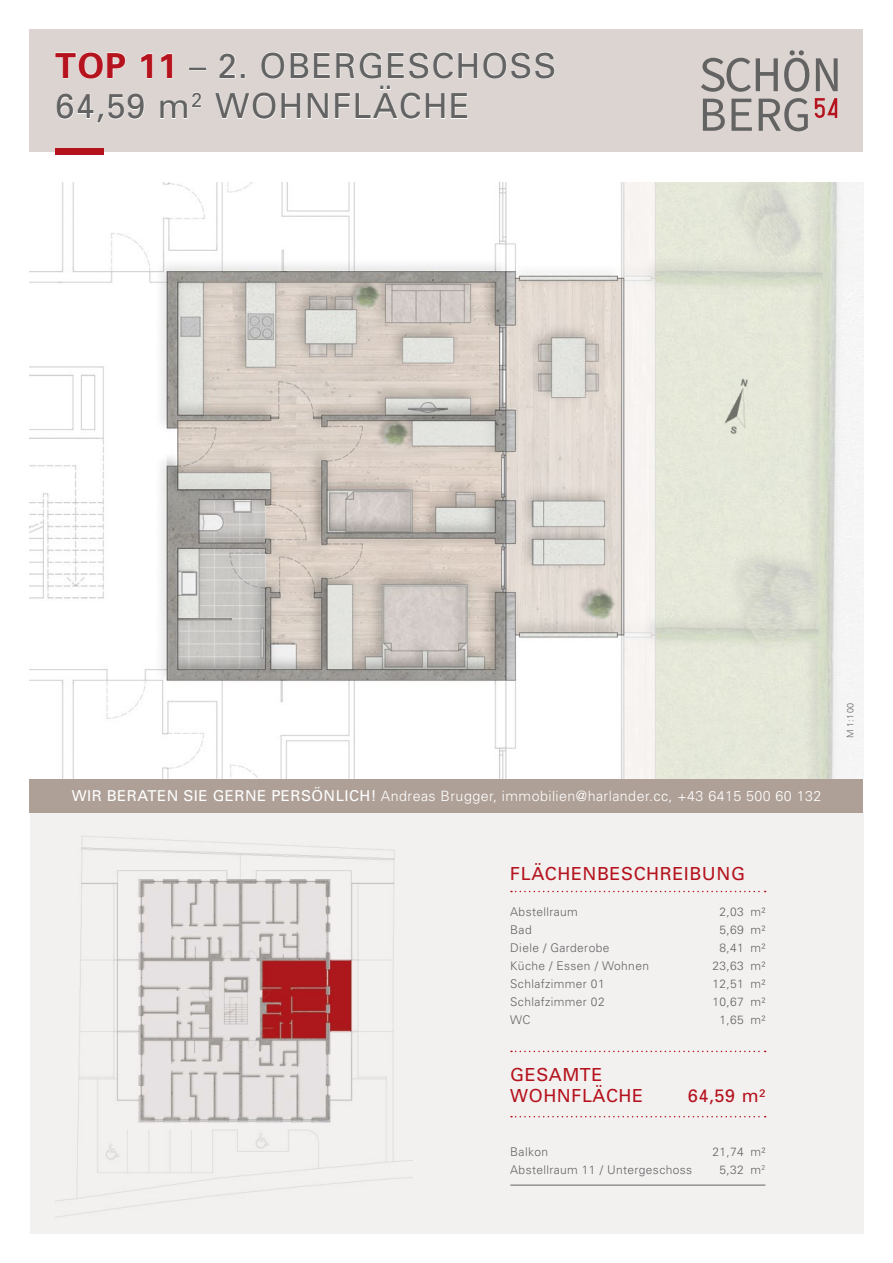
<style>
.page{position:relative;width:893px;height:1263px;background:#fff}
.page>*{position:absolute;margin:0;border:0;box-sizing:border-box;transform-origin:0 0}
.t1{font:34.5px/40.5px "Univers";letter-spacing:.03em;color:#646363}
.t2{font:18px/21px "Univers";letter-spacing:.03em;color:#b5131d}
.t3{font:300 14.25px "Univers";letter-spacing:.03em;color:#fff}
.t4{font:300 12px "Univers";letter-spacing:.03em;color:#646363}
.t5{font:300 9px "Univers";color:#646363}
.s1{font-weight:700;color:#b5131d}
.s2{font-weight:400;font-size:15px}
</style>
<div class="page">
<div style="left:30px;top:812px;width:833px;height:421px;background:#f3f0f0"></div>
<div style="left:30px;top:778px;width:833px;height:34px;background:#aea097"></div>
<img style="left:30px;top:183px;width:833px;height:595px">
<div style="left:30px;top:30px;width:833px;height:122px;background:#dbd4d0"></div>
<svg style="left:701px;top:58px;width:77px;height:34px"></svg>
<svg style="left:784px;top:50px;width:25px;height:42px"></svg>
<svg style="left:816px;top:58px;width:22px;height:33px"></svg>
<svg style="left:703px;top:99px;width:22px;height:32px"></svg>
<svg style="left:731px;top:99px;width:21px;height:32px"></svg>
<svg style="left:759px;top:98px;width:49px;height:33px"></svg>
<svg style="left:815px;top:98px;width:22px;height:20px"></svg>
<img style="left:714px;top:370px;width:55px;height:78px">
<img style="left:55px;top:836px;width:357px;height:382px">
<div style="left:55px;top:149px;width:49px;height:6px;background:#b5131d"></div>
<svg style="left:55px;top:52px;width:71px;height:27px"></svg>
<svg style="left:141px;top:53px;width:12px;height:26px"></svg>
<svg style="left:161px;top:53px;width:12px;height:26px"></svg>
<div style="left:189px;top:67px;width:17px;height:3px;border:1px solid #fff"></div>
<svg style="left:219px;top:53px;width:26px;height:26px"></svg>
<svg style="left:261px;top:52px;width:294px;height:27px"></svg>
<svg style="left:56px;top:93px;width:89px;height:30px"></svg>
<svg style="left:160px;top:92px;width:42px;height:27px"></svg>
<svg style="left:215px;top:92px;width:86px;height:28px"></svg>
<svg style="left:307px;top:85px;width:138px;height:35px"></svg>
<svg style="left:451px;top:93px;width:17px;height:26px"></svg>
<svg style="left:511px;top:891px;width:255px;height:1px"></svg>
<hr style="left:510px;top:1185px;width:255px;height:1px;background:#646363">
<svg style="left:511px;top:1051px;width:255px;height:1px"></svg>
<svg style="left:511px;top:1116px;width:255px;height:1px"></svg>
<h1 class="t1" style="left:55px;top:45px;width:503px"><span class="s1">TOP 11</span> – 2. OBERGESCHOSS<br>64,59 m<sup>2</sup> WOHNFLÄCHE</h1>
<p class="t3" style="left:72px;top:788px;width:751px"><span class="s2">WIR BERATEN SIE GERNE PERSÖNLICH!</span> Andreas Brugger, immobilien@harlander.cc, +43 6415 500 60 132</p>
<h2 class="t2" style="left:510px;top:863px;width:236px">FLÄCHENBESCHREIBUNG</h2>
<p class="t4" style="left:510px;top:905px;width:69px">Abstellraum</p>
<p class="t4" style="left:719px;top:905px;width:48px">2,03 m²</p>
<p class="t4" style="left:510px;top:923px;width:23px">Bad</p>
<p class="t4" style="left:719px;top:923px;width:48px">5,69 m²</p>
<p class="t4" style="left:510px;top:941px;width:101px">Diele / Garderobe</p>
<p class="t4" style="left:719px;top:941px;width:48px">8,41 m²</p>
<p class="t4" style="left:510px;top:959px;width:140px">Küche / Essen / Wohnen</p>
<p class="t4" style="left:712px;top:959px;width:55px">23,63 m²</p>
<p class="t4" style="left:510px;top:977px;width:96px">Schlafzimmer 01</p>
<p class="t4" style="left:712px;top:977px;width:55px">12,51 m²</p>
<p class="t4" style="left:510px;top:995px;width:96px">Schlafzimmer 02</p>
<p class="t4" style="left:712px;top:995px;width:55px">10,67 m²</p>
<p class="t4" style="left:510px;top:1013px;width:22px">WC</p>
<p class="t4" style="left:719px;top:1013px;width:48px">1,65 m²</p>
<h2 class="t2" style="left:510px;top:1064px;width:134px">GESAMTE<br>WOHNFLÄCHE</h2>
<h2 class="t2" style="left:688px;top:1085px;width:79px">64,59 m²</h2>
<p class="t4" style="left:510px;top:1145px;width:39px">Balkon</p>
<p class="t4" style="left:712px;top:1145px;width:55px">21,74 m²</p>
<p class="t4" style="left:510px;top:1163px;width:183px">Abstellraum 11 / Untergeschoss</p>
<p class="t4" style="left:719px;top:1163px;width:48px">5,32 m<sup>2</sup></p>
<p class="t5" style="left:845px;top:738px;width:37px;rotate:-90deg">M 1:100</p>
</div>
